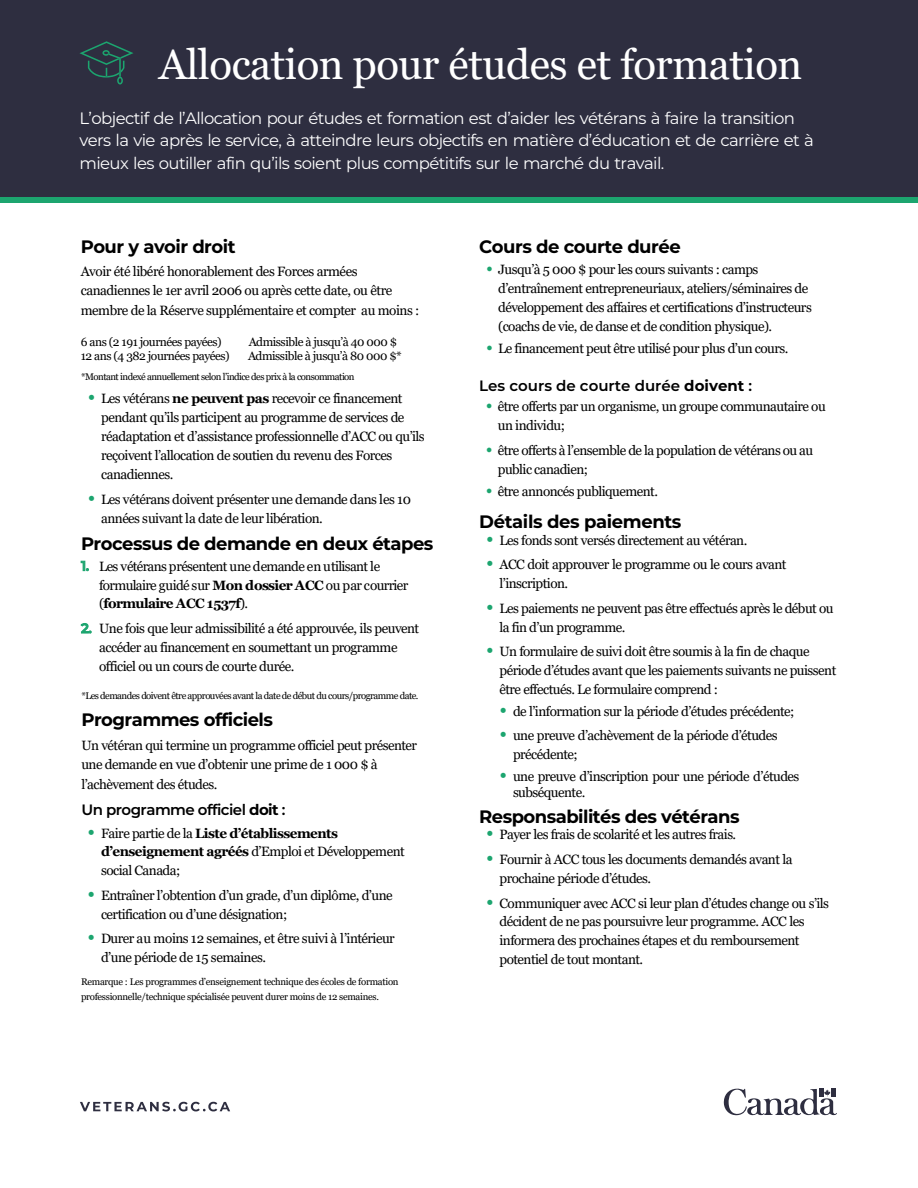
<style>
.page{position:relative;width:918px;height:1188px;background:#fff}
.page>*{position:absolute;margin:0;border:0;box-sizing:border-box;transform-origin:0 0}
.Heading_1_-_light{font:42px "Georgia";letter-spacing:-.01em;color:#fff}
.Heading_2{font:700 18px "Montserrat";letter-spacing:-.03em;color:#000}
.Body{font:700 18px "Montserrat";letter-spacing:-.03em;color:#000}
.Introduction_Section{font:16.5px/22.5px "Montserrat";letter-spacing:-.035em;color:#fff}
.Body-2{font:600 15px "Montserrat";color:#000}
.Body-3{font:600 15px "Montserrat";letter-spacing:-.02em;color:#000}
.Body-4{font:13.5px/18.9px "Georgia";letter-spacing:-.04em;color:#000}
.Body-5{font:12px "Georgia";letter-spacing:-.04em;color:#000}
.Body-6{font:9.6px "Georgia";letter-spacing:-.055em;color:#000}
.Body-7{font:9.6px/15px "Georgia";letter-spacing:-.03em;color:#000}
.s1{font-size:19.5px;color:#1ca56f}
.s2{font-weight:700}
.s3{font-family:"Montserrat";font-weight:600;color:#1ca56f}
.s4{font-size:17.55px;color:#1ca56f}
</style>
<div class="page">
<div style="left:0;top:0;width:918px;height:202px;background:#2e2e40"></div>
<svg style="left:80px;top:41px;width:53px;height:43px"></svg>
<svg style="left:723px;top:1088px;width:114px;height:28px"></svg>
<svg style="left:80px;top:1102px;width:150px;height:9px"></svg>
<div style="left:0;top:197px;width:918px;height:6px;background:#1ca56f"></div>
<p class="Heading_1_-_light" style="left:159px;top:39px;width:645px">Allocation pour études et formation</p>
<p class="Introduction_Section" style="left:79px;top:106px;width:736px">L’objectif de l’Allocation pour études et formation est d’aider les vétérans à faire la transition vers la vie après le service, à atteindre leurs objectifs en matière d’éducation et de carrière et à mieux les outiller afin qu’ils soient plus compétitifs sur le marché du travail.</p>
<p class="Body" style="left:81px;top:234px;width:156px">Pour y avoir droit</p>
<p class="Body-4" style="left:81px;top:262px;width:313px">Avoir été libéré honorablement des Forces armées canadiennes le 1er avril 2006 ou après cette date, ou être</p>
<p class="Body-4" style="left:81px;top:302px;width:340px">membre de la Réserve supplémentaire et compter au moins :</p>
<p class="Body-5" style="left:81px;top:335px;width:143px">6 ans (2 191 journées payées)</p>
<p class="Body-5" style="left:249px;top:335px;width:150px">Admissible à jusqu’à 40 000 $</p>
<p class="Body-5" style="left:81px;top:349px;width:151px">12 ans (4 382 journées payées)</p>
<p class="Body-5" style="left:248px;top:349px;width:155px">Admissible à jusqu’à 80 000 $*</p>
<p class="Body-6" style="left:81px;top:371px;width:275px">*Montant indexé annuellement selon l’indice des prix à la consommation</p>
<p class="Body-4" style="left:101px;top:390px;width:325px;text-indent:-13px"><span class="s1">•</span> Les vétérans <span class="s2">ne peuvent pas</span> recevoir ce financement pendant qu’ils participent au programme de services de réadaptation et d’assistance professionnelle d’ACC ou qu’ils reçoivent l’allocation de soutien du revenu des Forces canadiennes.</p>
<p class="Body-4" style="left:101px;top:490px;width:311px;text-indent:-14px"><span class="s1">•</span> Les vétérans doivent présenter une demande dans les 10 années suivant la date de leur libération.</p>
<p class="Heading_2" style="left:81px;top:530px;width:354px">Processus de demande en deux étapes</p>
<p class="Body-4" style="left:99px;top:557px;width:311px;text-indent:-18px"><span class="s3">1.</span> Les vétérans présentent une demande en utilisant le formulaire guidé sur <span class="s2">Mon dossier ACC</span> ou par courrier (<span class="s2">formulaire ACC 1537f</span>).</p>
<p class="Body-4" style="left:99px;top:619px;width:322px;text-indent:-18px"><span class="s3">2.</span> Une fois que leur admissibilité a été approuvée, ils peuvent accéder au financement en soumettant un programme officiel ou un cours de courte durée.</p>
<p class="Body-6" style="left:81px;top:690px;width:339px">*Les demandes doivent être approuvées avant la date de début du cours/programme date.</p>
<p class="Body" style="left:81px;top:707px;width:193px">Programmes officiels</p>
<p class="Body-4" style="left:81px;top:736px;width:337px">Un vétéran qui termine un programme officiel peut présenter une demande en vue d’obtenir une prime de 1 000 $ à</p>
<p class="Body-4" style="left:81px;top:775px;width:138px">l’achèvement des études.</p>
<p class="Body-3" style="left:81px;top:799px;width:206px">Un programme officiel <span class="s2">doit</span> :</p>
<p class="Body-4" style="left:101px;top:824px;width:305px;text-indent:-14px"><span class="s1">•</span> Faire partie de la <span class="s2">Liste d’établissements d’enseignement agréés</span> d’Emploi et Développement social Canada;</p>
<p class="Body-4" style="left:101px;top:886px;width:293px;text-indent:-14px"><span class="s1">•</span> Entraîner l’obtention d’un grade, d’un diplôme, d’une certification ou d’une désignation;</p>
<p class="Body-4" style="left:101px;top:930px;width:295px;text-indent:-14px"><span class="s1">•</span> Durer au moins 12 semaines, et être suivi à l’intérieur d’une période de 15 semaines.</p>
<p class="Body-7" style="left:81px;top:974px;width:319px">Remarque : Les programmes d’enseignement technique des écoles de formation professionnelle/technique spécialisée peuvent durer moins de 12 semaines.</p>
<p class="Heading_2" style="left:479px;top:234px;width:203px">Cours de courte durée</p>
<p class="Body-4" style="left:498px;top:260px;width:315px;text-indent:-12px"><span class="s4">•</span> Jusqu’à 5 000 $ pour les cours suivants : camps d’entraînement entrepreneuriaux, ateliers/séminaires de développement des affaires et certifications d’instructeurs (coachs de vie, de danse et de condition physique).</p>
<p class="Body-4" style="left:486px;top:339px;width:304px"><span class="s4">•</span> Le financement peut être utilisé pour plus d’un cours.</p>
<p class="Body-2" style="left:479px;top:375px;width:274px">Les cours de courte durée <span class="s2">doivent</span> :</p>
<p class="Body-4" style="left:498px;top:398px;width:330px;text-indent:-12px"><span class="s4">•</span> être offerts par un organisme, un groupe communautaire ou un individu;</p>
<p class="Body-4" style="left:498px;top:441px;width:317px;text-indent:-12px"><span class="s4">•</span> être offerts à l’ensemble de la population de vétérans ou au public canadien;</p>
<p class="Body-4" style="left:486px;top:482px;width:174px"><span class="s4">•</span> être annoncés publiquement.</p>
<p class="Heading_2" style="left:479px;top:508px;width:204px">Détails des paiements</p>
<p class="Body-4" style="left:486px;top:531px;width:263px"><span class="s1">•</span> Les fonds sont versés directement au vétéran.</p>
<p class="Body-4" style="left:500px;top:555px;width:289px;text-indent:-14px"><span class="s1">•</span> ACC doit approuver le programme ou le cours avant l’inscription.</p>
<p class="Body-4" style="left:500px;top:599px;width:336px;text-indent:-14px"><span class="s1">•</span> Les paiements ne peuvent pas être effectués après le début ou la fin d’un programme.</p>
<p class="Body-4" style="left:500px;top:642px;width:338px;text-indent:-14px"><span class="s1">•</span> Un formulaire de suivi doit être soumis à la fin de chaque période d’études avant que les paiements suivants ne puissent être effectués. Le formulaire comprend :</p>
<p class="Body-4" style="left:500px;top:702px;width:297px"><span class="s1">•</span> de l’information sur la période d’études précédente;</p>
<p class="Body-4" style="left:513px;top:727px;width:266px;text-indent:-14px"><span class="s1">•</span> une preuve d’achèvement de la période d’études précédente;</p>
<p class="Body-4" style="left:513px;top:769px;width:288px;line-height:16.2px;text-indent:-14px"><span class="s1">•</span> une preuve d’inscription pour une période d’études subséquente.</p>
<p class="Heading_2" style="left:479px;top:803px;width:262px">Responsabilités des vétérans</p>
<p class="Body-4" style="left:486px;top:826px;width:252px"><span class="s1">•</span> Payer les frais de scolarité et les autres frais.</p>
<p class="Body-4" style="left:500px;top:850px;width:295px;text-indent:-14px"><span class="s1">•</span> Fournir à ACC tous les documents demandés avant la prochaine période d’études.</p>
<p class="Body-4" style="left:500px;top:894px;width:331px;text-indent:-14px"><span class="s1">•</span> Communiquer avec ACC si leur plan d’études change ou s’ils décident de ne pas poursuivre leur programme. ACC les informera des prochaines étapes et du remboursement potentiel de tout montant.</p>
</div>
